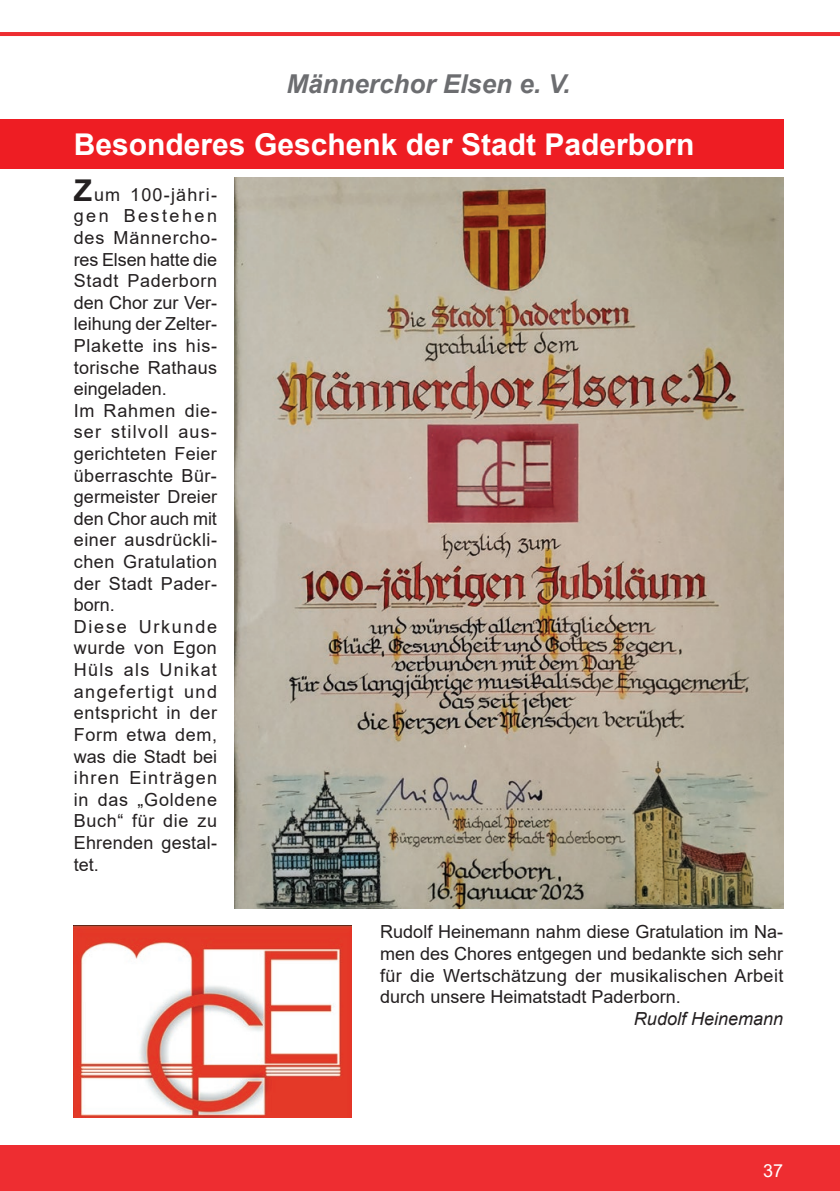
<style>
.page{position:relative;width:840px;height:1191px;background:#fff}
.page>*{position:absolute;margin:0;border:0;box-sizing:border-box;transform-origin:0 0}
.t1{font:700 30px "Arial";color:#fff}
.t2{font:italic 700 26px "Arial";color:#6c6d70}
.t3{font:18px/21.6px "Arial";letter-spacing:.03em;color:#231f20}
.t4{font:italic 18px "Arial";color:#231f20}
.t5{font:18px "Arial";color:#fff}
.s1{font-weight:700;font-size:30px}
</style>
<div class="page">
<div style="left:0;top:1145px;width:839px;height:46px;background:#ee2d31"></div>
<hr style="left:0;top:32px;width:839px;height:4px;background:#ee2d31">
<div style="left:0;top:119px;width:782px;height:50px;background:#ee1d23"></div>
<img style="left:234px;top:177px;width:548px;height:732px">
<img style="left:74px;top:925px;width:277px;height:192px">
<h2 class="t2" style="left:286px;top:66px;width:285px">Männerchor Elsen e. V.</h2>
<h1 class="t1" style="left:74px;top:123px;width:622px">Besonderes Geschenk der Stadt Paderborn</h1>
<p class="t3" style="left:74px;top:183px;width:145px"><span class="s1">Z</span>um 100-jähri&shy;gen Bestehen des Männercho&shy;res Elsen hatte die<br>Stadt Paderborn den Chor zur Ver&shy;leihung der Zelter-<br>Plakette ins his&shy;torische Rathaus eingeladen.<br>Im Rahmen die&shy;ser stilvoll aus&shy;gerichteten Feier überraschte Bür&shy;germeister Dreier den Chor auch mit einer ausdrückli&shy;chen Gratulation der Stadt Pader&shy;born.<br>Diese Urkunde wurde von Egon<br>Hüls als Unikat angefertigt und entspricht in der<br>Form etwa dem, was die Stadt bei ihren Einträgen in das „Goldene<br>Buch“ für die zu<br>Ehrenden gestal&shy;tet.</p>
<p class="t3" style="left:380px;top:921px;width:404px;text-align:justify">Rudolf Heinemann nahm diese Gratulation im Na&shy;men des Chores entgegen und bedankte sich sehr für die Wertschätzung der musikalischen Arbeit durch unsere Heimatstadt Paderborn.</p>
<p class="t4" style="left:633px;top:1007px;width:151px">Rudolf Heinemann</p>
<p class="t5" style="left:762px;top:1158px;width:22px">37</p>
</div>
